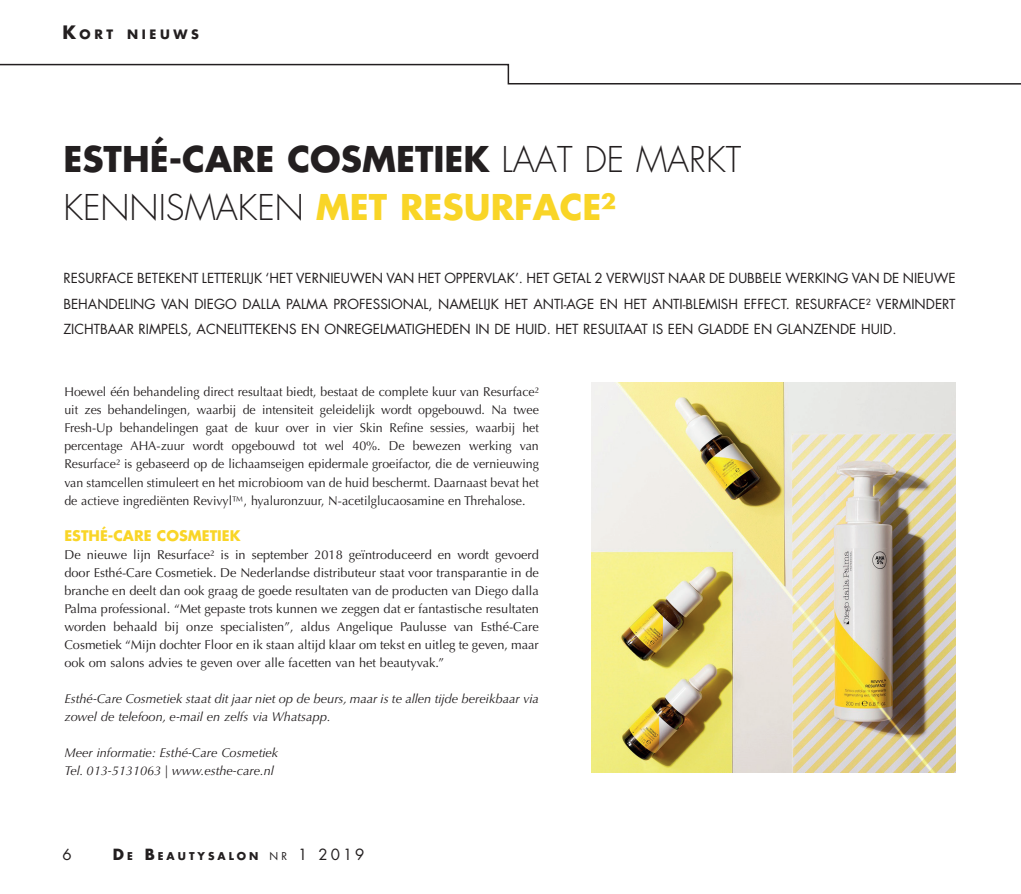
<style>
.page{position:relative;width:1021px;height:894px;background:#fff}
.page>*{position:absolute;margin:0;border:0;box-sizing:border-box;transform-origin:0 0}
.t1{font:300 34.5px/48px "Futura LT";color:#231f20}
.t2{font:15px "Futura LT";color:#231f20}
.t3{font:700 14.25px "Futura LT";color:#f9d527}
.t4{font:13.5px/25.5px "Futura LT";color:#231f20;text-align:justify}
.t5{font:12.75px/18px "Optima LT Std";color:#231f20;text-align:justify}
.t6{font:italic 12.75px/18px "Optima LT Std";color:#231f20}
.t7{font:700 12.6px "Futura LT";letter-spacing:.285em;color:#231f20}
.t8{font:700 10.5px "Futura LT";letter-spacing:.285em;color:#231f20}
.s1{font-size:18px}
.s2{font-weight:700}
.s3{font-weight:700;color:#f9d527}
.s4{font-size:15px}
.s5{font-weight:400}
.s6{font-weight:400;font-size:15px}
</style>
<div class="page">
<svg style="left:0;top:63px;width:1020px;height:22px"></svg>
<img style="left:591px;top:382px;width:364px;height:390px">
<p class="t7" style="left:62px;top:26px;width:138px"><span class="s1">K</span>ORT NIEUWS</p>
<h1 class="t1" style="left:63px;top:136px;width:679px"><span class="s2">ESTHÉ-CARE COSMETIEK</span> LAAT DE MARKT<br>KENNISMAKEN <span class="s3">MET RESURFACE²</span></h1>
<p class="t4" style="left:63px;top:265px;width:893px">RESURFACE BETEKENT LETTERLIJK ‘HET VERNIEUWEN VAN HET OPPERVLAK’. HET GETAL 2 VERWIJST NAAR DE DUBBELE WERKING VAN DE NIEUWE BEHANDELING VAN DIEGO DALLA PALMA PROFESSIONAL, NAMELIJK HET ANTI-AGE EN HET ANTI-BLEMISH EFFECT. RESURFACE² VERMINDERT ZICHTBAAR RIMPELS, ACNELITTEKENS EN ONREGELMATIGHEDEN IN DE HUID. HET RESULTAAT IS EEN GLADDE EN GLANZENDE HUID.</p>
<p class="t5" style="left:64px;top:383px;width:476px">Hoewel één behandeling direct resultaat biedt, bestaat de complete kuur van Resurface² uit zes behandelingen, waarbij de intensiteit geleidelijk wordt opgebouwd. Na twee Fresh-Up behandelingen gaat de kuur over in vier Skin Refine sessies, waarbij het percentage AHA-zuur wordt opgebouwd tot wel 40%. De bewezen werking van Resurface² is gebaseerd op de lichaamseigen epidermale groeifactor, die de vernieuwing van stamcellen stimuleert en het microbioom van de huid beschermt. Daarnaast bevat het de actieve ingrediënten Revivyl™, hyaluronzuur, N-acetilglucaosamine en Threhalose.</p>
<p class="t3" style="left:64px;top:525px;width:178px">ESTHÉ-CARE COSMETIEK</p>
<p class="t5" style="left:64px;top:545px;width:476px">De nieuwe lijn Resurface² is in september 2018 geïntroduceerd en wordt gevoerd door Esthé-Care Cosmetiek. De Nederlandse distributeur staat voor transparantie in de branche en deelt dan ook graag de goede resultaten van de producten van Diego dalla Palma professional. “Met gepaste trots kunnen we zeggen dat er fantastische resultaten worden behaald bij onze specialisten”, aldus Angelique Paulusse van Esthé-Care Cosmetiek “Mijn dochter Floor en ik staan altijd klaar om tekst en uitleg te geven, maar ook om salons advies te geven over alle facetten van het beautyvak.”</p>
<p class="t6" style="left:64px;top:689px;width:476px">Esthé-Care Cosmetiek staat dit jaar niet op de beurs, maar is te allen tijde bereikbaar via zowel de telefoon, e-mail en zelfs via Whatsapp.</p>
<p class="t6" style="left:64px;top:743px;width:215px">Meer informatie: Esthé-Care Cosmetiek<br>Tel. 013-5131063 | www.esthe-care.nl</p>
<p class="t2" style="left:62px;top:844px;width:11px">6</p>
<p class="t8" style="left:113px;top:848px;width:253px"><span class="s4">D</span>E <span class="s4">B</span>EAUTYSALON <span class="s5">nr</span> <span class="s6">1 2019</span></p>
</div>
